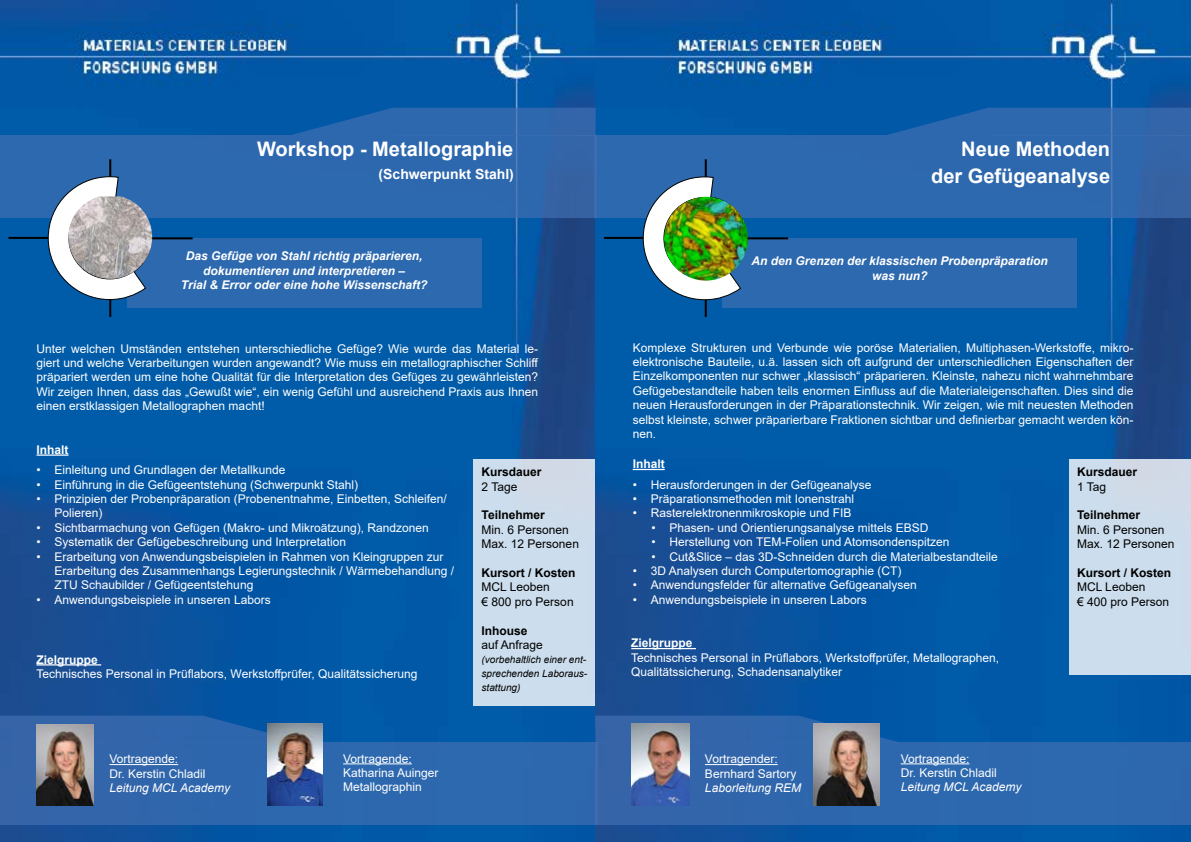
<style>
.page{position:relative;width:1191px;height:842px;background:#fff}
.page>*{position:absolute;margin:0;border:0;box-sizing:border-box;transform-origin:0 0}
.t1{font:700 20px/27.5px "Arial";color:#fff;text-align:right}
.t2{font:700 14px "Arial";color:#fff}
.t3{font:12px/14.4px "Arial";color:#fff}
.t4{font:italic 700 12px/14.4px "Arial";color:#fff;text-align:center}
.t5{font:12px/14.4px "Arial";color:#000}
.t6{font:700 12px "Arial";color:#000}
.t7{font:italic 12px "Arial";color:#fff}
.t8{font:700 12px "Arial";color:#fff}
.t9{font:italic 10px/14px "Arial";color:#000;text-align:justify}
</style>
<div class="page">
<img style="left:0;top:0;width:1190px;height:842px">
<div style="left:0;top:136px;width:596px;height:82px;background:#2d69af"></div>
<div style="left:594px;top:136px;width:597px;height:82px;background:#2d69af"></div>
<svg style="left:291px;top:108px;width:304px;height:28px;background:#2765ac"></svg>
<svg style="left:886px;top:108px;width:305px;height:28px;background:#2765ac"></svg>
<div style="left:127px;top:238px;width:354px;height:69px;background:#2d69af"></div>
<div style="left:722px;top:238px;width:355px;height:69px;background:#2d69af"></div>
<div style="left:0;top:742px;width:598px;height:83px;background:#2d67ae"></div>
<div style="left:595px;top:742px;width:596px;height:83px;background:#2d67ae"></div>
<svg style="left:0;top:716px;width:304px;height:26px;background:#2b63a9"></svg>
<svg style="left:595px;top:716px;width:304px;height:26px;background:#2a62a9"></svg>
<hr style="left:9px;top:237px;width:82px;height:2px;background:#000">
<hr style="left:604px;top:237px;width:82px;height:2px;background:#000">
<hr style="left:109px;top:257px;width:2px;height:60px;background:#000">
<hr style="left:705px;top:257px;width:2px;height:60px;background:#000">
<hr style="left:109px;top:159px;width:2px;height:61px;background:#000">
<hr style="left:128px;top:237px;width:65px;height:2px;background:#000">
<hr style="left:705px;top:159px;width:2px;height:61px;background:#000">
<hr style="left:723px;top:237px;width:65px;height:2px;background:#000">
<svg style="left:47px;top:176px;width:99px;height:125px"></svg>
<div style="left:473px;top:459px;width:122px;height:246px;background:#ccdded"></div>
<hr style="left:36px;top:454px;width:32px;height:2px;background:#fff">
<hr style="left:36px;top:664px;width:65px;height:1px;background:#fff">
<img style="left:68px;top:196px;width:84px;height:83px">
<hr style="left:109px;top:764px;width:69px;height:1px;background:#fff">
<img style="left:36px;top:724px;width:58px;height:82px">
<hr style="left:343px;top:763px;width:69px;height:1px;background:#fff">
<img style="left:267px;top:723px;width:55px;height:83px">
<svg style="left:642px;top:176px;width:99px;height:125px"></svg>
<div style="left:1069px;top:459px;width:122px;height:215px;background:#ccdded"></div>
<hr style="left:632px;top:469px;width:32px;height:1px;background:#fff">
<hr style="left:631px;top:648px;width:65px;height:1px;background:#fff">
<img style="left:664px;top:197px;width:84px;height:84px;border-radius:42px">
<hr style="left:705px;top:764px;width:72px;height:1px;background:#fff">
<img style="left:631px;top:723px;width:58px;height:83px">
<hr style="left:900px;top:763px;width:69px;height:1px;background:#fff">
<img style="left:813px;top:723px;width:66px;height:82px">
<h1 class="t1" style="left:257px;top:135px;width:258px">Workshop - Metallographie</h1>
<p class="t2" style="left:378px;top:164px;width:137px">(Schwerpunkt Stahl)</p>
<p class="t4" style="left:181px;top:249px;width:248px">Das Gefüge von Stahl richtig präparieren, dokumentieren und interpretieren –<br>Trial &amp; Error oder eine hohe Wissenschaft?</p>
<p class="t3" style="left:36px;top:341px;width:503px;text-align:justify">Unter welchen Umständen entstehen unterschiedliche Gefüge? Wie wurde das Material le&shy;giert und welche Verarbeitungen wurden angewandt? Wie muss ein metallographischer Schliff präpariert werden um eine hohe Qualität für die Interpretation des Gefüges zu gewährleisten?<br>Wir zeigen Ihnen, dass das „Gewußt wie“, ein wenig Gefühl und ausreichend Praxis aus Ihnen einen erstklassigen Metallographen macht!</p>
<p class="t8" style="left:36px;top:441px;width:34px">Inhalt</p>
<p class="t3" style="left:36px;top:463px;width:250px">• Einleitung und Grundlagen der Metallkunde</p>
<p class="t3" style="left:36px;top:477px;width:323px">• Einführung in die Gefügeentstehung (Schwerpunkt Stahl)</p>
<p class="t3" style="left:54px;top:491px;width:394px;text-indent:-18px">• Prinzipien der Probenpräparation (Probenentnahme, Einbetten, Schleifen/<br>Polieren)</p>
<p class="t3" style="left:36px;top:520px;width:394px">• Sichtbarmachung von Gefügen (Makro- und Mikroätzung), Randzonen</p>
<p class="t3" style="left:36px;top:535px;width:311px">• Systematik der Gefügebeschreibung und Interpretation</p>
<p class="t3" style="left:54px;top:549px;width:401px;text-indent:-18px">• Erarbeitung von Anwendungsbeispielen in Rahmen von Kleingruppen zur<br>Erarbeitung des Zusammenhangs Legierungstechnik / Wärmebehandlung /<br>ZTU Schaubilder / Gefügeentstehung</p>
<p class="t3" style="left:36px;top:592px;width:236px">• Anwendungsbeispiele in unseren Labors</p>
<p class="t6" style="left:481px;top:464px;width:62px">Kursdauer</p>
<p class="t5" style="left:481px;top:479px;width:37px">2 Tage</p>
<p class="t6" style="left:481px;top:507px;width:65px">Teilnehmer</p>
<p class="t5" style="left:481px;top:522px;width:99px">Min. 6 Personen<br>Max. 12 Personen</p>
<p class="t6" style="left:481px;top:564px;width:96px">Kursort / Kosten</p>
<p class="t5" style="left:481px;top:580px;width:94px">MCL Leoben<br>€ 800 pro Person</p>
<p class="t6" style="left:481px;top:622px;width:48px">Inhouse</p>
<p class="t5" style="left:481px;top:638px;width:63px">auf Anfrage</p>
<p class="t9" style="left:481px;top:653px;width:107px">(vorbehaltlich einer ent&shy;sprechenden Laboraus&shy;stattung)</p>
<p class="t8" style="left:36px;top:651px;width:63px">Zielgruppe</p>
<p class="t3" style="left:36px;top:666px;width:383px">Technisches Personal in Prüflabors, Werkstoffprüfer, Qualitätssicherung</p>
<p class="t3" style="left:109px;top:752px;width:98px">Vortragende:<br>Dr. Kerstin Chladil</p>
<p class="t7" style="left:109px;top:780px;width:122px">Leitung MCL Academy</p>
<p class="t3" style="left:343px;top:751px;width:97px">Vortragende:<br>Katharina Auinger<br>Metallographin</p>
<h1 class="t1" style="left:931px;top:135px;width:180px">Neue Methoden der Gefügeanalyse</h1>
<p class="t4" style="left:751px;top:254px;width:298px">An den Grenzen der klassischen Probenpräparation was nun?</p>
<p class="t3" style="left:632px;top:340px;width:502px;text-align:justify">Komplexe Strukturen und Verbunde wie poröse Materialien, Multiphasen-Werkstoffe, mikro&shy;elektronische Bauteile, u.ä. lassen sich oft aufgrund der unterschiedlichen Eigenschaften der Einzelkomponenten nur schwer „klassisch“ präparieren. Kleinste, nahezu nicht wahrnehmbare Gefügebestandteile haben teils enormen Einfluss auf die Materialeigenschaften. Dies sind die neuen Herausforderungen in der Präparationstechnik. Wir zeigen, wie mit neuesten Methoden selbst kleinste, schwer präparierbare Fraktionen sichtbar und definierbar gemacht werden kön&shy;nen.</p>
<p class="t8" style="left:632px;top:455px;width:34px">Inhalt</p>
<p class="t3" style="left:632px;top:477px;width:240px">• Herausforderungen in der Gefügeanalyse</p>
<p class="t3" style="left:632px;top:491px;width:223px">• Präparationsmethoden mit Ionenstrahl</p>
<p class="t3" style="left:632px;top:506px;width:220px">• Rasterelektronenmikroskopie und FIB</p>
<p class="t3" style="left:651px;top:520px;width:278px">• Phasen- und Orientierungsanalyse mittels EBSD</p>
<p class="t3" style="left:651px;top:535px;width:299px">• Herstellung von TEM-Folien und Atomsondenspitzen</p>
<p class="t3" style="left:651px;top:549px;width:348px">• Cut&amp;Slice – das 3D-Schneiden durch die Materialbestandteile</p>
<p class="t3" style="left:632px;top:563px;width:270px">• 3D Analysen durch Computertomographie (CT)</p>
<p class="t3" style="left:632px;top:578px;width:286px">• Anwendungsfelder für alternative Gefügeanalysen</p>
<p class="t3" style="left:632px;top:592px;width:236px">• Anwendungsbeispiele in unseren Labors</p>
<p class="t6" style="left:1077px;top:463px;width:62px">Kursdauer</p>
<p class="t5" style="left:1077px;top:479px;width:31px">1 Tag</p>
<p class="t6" style="left:1077px;top:507px;width:65px">Teilnehmer</p>
<p class="t5" style="left:1077px;top:522px;width:99px">Min. 6 Personen<br>Max. 12 Personen</p>
<p class="t6" style="left:1077px;top:564px;width:96px">Kursort / Kosten</p>
<p class="t5" style="left:1077px;top:580px;width:94px">MCL Leoben<br>€ 400 pro Person</p>
<p class="t8" style="left:631px;top:635px;width:63px">Zielgruppe</p>
<p class="t3" style="left:631px;top:650px;width:369px">Technisches Personal in Prüflabors, Werkstoffprüfer, Metallographen,<br>Qualitätssicherung, Schadensanalytiker</p>
<p class="t3" style="left:705px;top:752px;width:93px">Vortragender:<br>Bernhard Sartory</p>
<p class="t7" style="left:705px;top:780px;width:98px">Laborleitung REM</p>
<p class="t3" style="left:900px;top:751px;width:98px">Vortragende:<br>Dr. Kerstin Chladil</p>
<p class="t7" style="left:900px;top:779px;width:122px">Leitung MCL Academy</p>
</div>
